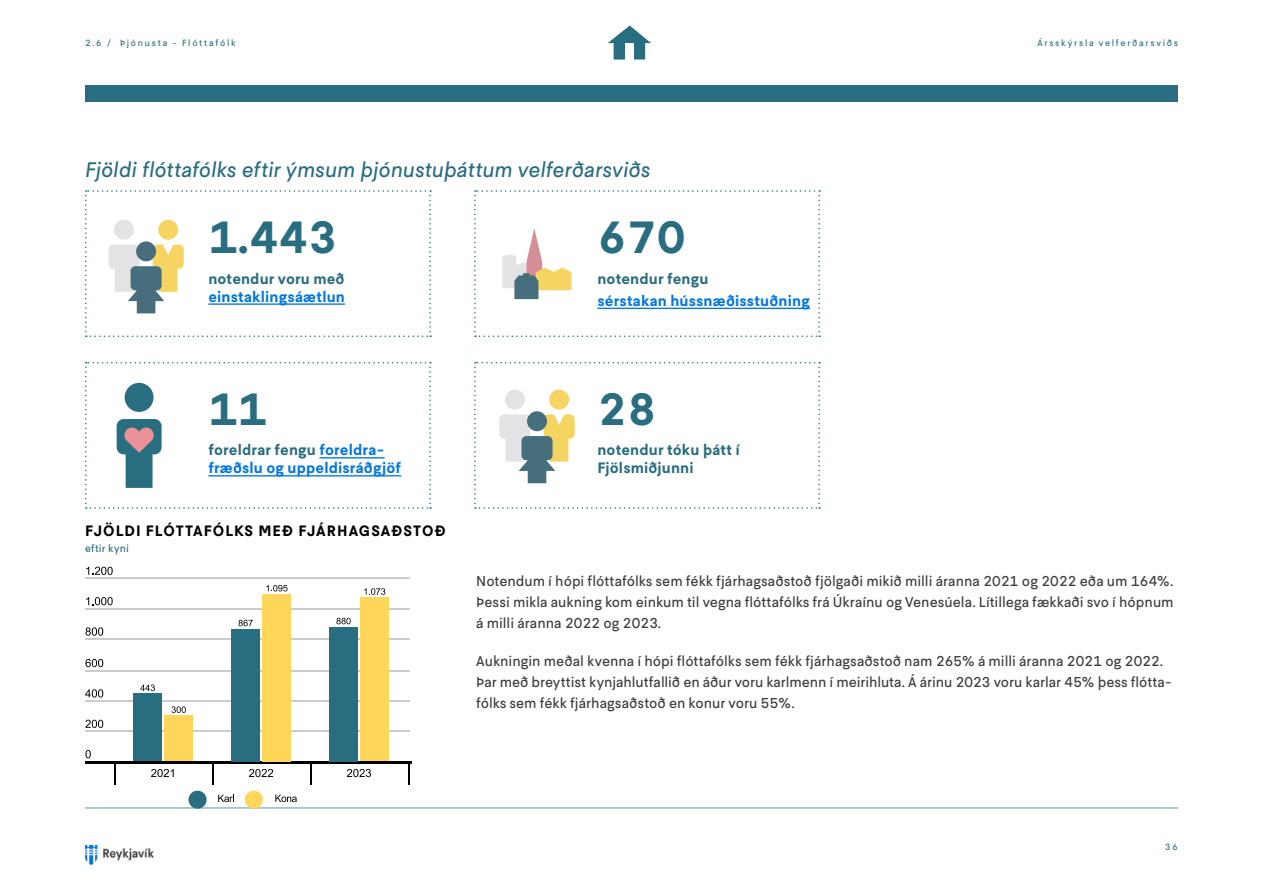
<style>
.page{position:relative;width:1263px;height:893px;background:#fff}
.page>*{position:absolute;margin:0;border:0;box-sizing:border-box;transform-origin:0 0}
.t1{font:700 45px "Esja";color:#296d80}
.t2{font:italic 21px "Esja";letter-spacing:-.005em;color:#296d80}
.t3{font:700 15px/18px "Esja";letter-spacing:.015em;color:#0376e1}
.t4{font:700 15px/18px "Esja";letter-spacing:.01em;color:#296d80}
.t5{font:700 15px "Esja";letter-spacing:.07em;color:#000}
.t6{font:14.25px/21px "Esja";color:#3c3c3b;text-align:justify}
.t7{font:10.5px "Esja";letter-spacing:.025em;color:#296d80}
.t8{font:9px "Esja";letter-spacing:.195em;color:#296d80}
.s1{color:#296d80}
</style>
<div class="page">
<img style="left:85px;top:845px;width:68px;height:19px">
<div style="left:85px;top:85px;width:1093px;height:17px;background:#296d80"></div>
<hr style="left:85px;top:807px;width:1093px;height:2px;background:#296d80">
<svg style="left:608px;top:26px;width:43px;height:34px"></svg>
<div style="left:625px;top:43px;width:9px;height:17px;background:#fff"></div>
<svg style="left:85px;top:362px;width:346px;height:147px"></svg>
<svg style="left:85px;top:190px;width:346px;height:147px"></svg>
<svg style="left:474px;top:362px;width:346px;height:147px"></svg>
<svg style="left:474px;top:190px;width:346px;height:147px"></svg>
<svg style="left:86px;top:567px;width:27px;height:8px"></svg>
<svg style="left:86px;top:597px;width:27px;height:8px"></svg>
<svg style="left:85px;top:627px;width:18px;height:9px"></svg>
<svg style="left:85px;top:659px;width:18px;height:8px"></svg>
<svg style="left:85px;top:689px;width:18px;height:8px"></svg>
<svg style="left:85px;top:720px;width:18px;height:8px"></svg>
<svg style="left:86px;top:750px;width:5px;height:8px"></svg>
<hr style="left:85px;top:578px;width:324px;height:1px;background:#ccc">
<hr style="left:85px;top:608px;width:324px;height:1px;background:#ccc">
<hr style="left:85px;top:639px;width:324px;height:1px;background:#ccc">
<hr style="left:85px;top:670px;width:324px;height:1px;background:#ccc">
<hr style="left:85px;top:700px;width:324px;height:2px;background:#ccc">
<hr style="left:85px;top:731px;width:324px;height:1px;background:#ccc">
<svg style="left:151px;top:769px;width:23px;height:8px"></svg>
<svg style="left:249px;top:769px;width:24px;height:8px"></svg>
<svg style="left:347px;top:769px;width:24px;height:8px"></svg>
<hr style="left:85px;top:761px;width:326px;height:2px;background:#000">
<svg style="left:114px;top:763px;width:1px;height:22px"></svg>
<svg style="left:212px;top:763px;width:1px;height:22px"></svg>
<svg style="left:310px;top:763px;width:1px;height:22px"></svg>
<svg style="left:408px;top:763px;width:1px;height:22px"></svg>
<div style="left:133px;top:694px;width:29px;height:67px;background:#296e80"></div>
<div style="left:164px;top:715px;width:29px;height:46px;background:#ffd659"></div>
<div style="left:231px;top:629px;width:29px;height:132px;background:#296e80"></div>
<div style="left:262px;top:594px;width:29px;height:167px;background:#ffd659"></div>
<div style="left:329px;top:627px;width:29px;height:134px;background:#296e80"></div>
<div style="left:360px;top:597px;width:29px;height:164px;background:#ffd659"></div>
<svg style="left:140px;top:684px;width:15px;height:7px"></svg>
<svg style="left:172px;top:706px;width:14px;height:7px"></svg>
<svg style="left:238px;top:620px;width:15px;height:6px"></svg>
<svg style="left:266px;top:585px;width:21px;height:6px"></svg>
<svg style="left:336px;top:618px;width:15px;height:6px"></svg>
<svg style="left:364px;top:588px;width:21px;height:7px"></svg>
<svg style="left:189px;top:791px;width:18px;height:18px"></svg>
<svg style="left:218px;top:795px;width:16px;height:7px"></svg>
<svg style="left:245px;top:791px;width:18px;height:18px"></svg>
<svg style="left:275px;top:795px;width:22px;height:7px"></svg>
<p class="t8" style="left:85px;top:37px;width:152px">2.6 / Þjónusta - Flóttafólk</p>
<h2 class="t2" style="left:85px;top:157px;width:567px">Fjöldi flóttafólks eftir ýmsum þjónustuþáttum velferðarsviðs</h2>
<h1 class="t1" style="left:208px;top:210px;width:131px">1.443</h1>
<p class="t4" style="left:208px;top:269px;width:138px">notendur voru með</p>
<p class="t3" style="left:208px;top:287px;width:138px">einstaklingsáætlun</p>
<h1 class="t1" style="left:208px;top:382px;width:61px">11</h1>
<p class="t3" style="left:208px;top:441px;width:194px"><span class="s1">foreldrar fengu</span> foreldra&shy;fræðslu og uppeldisráðgjöf</p>
<p class="t5" style="left:85px;top:522px;width:362px">FJÖLDI FLÓTTAFÓLKS MEÐ FJÁRHAGSAÐSTOÐ</p>
<p class="t7" style="left:85px;top:542px;width:45px">eftir kyni</p>
<h1 class="t1" style="left:597px;top:210px;width:90px">670</h1>
<p class="t4" style="left:597px;top:269px;width:112px">notendur fengu</p>
<p class="t3" style="left:597px;top:292px;width:214px">sérstakan hússnæðisstuðning</p>
<h1 class="t1" style="left:597px;top:382px;width:61px">28</h1>
<p class="t4" style="left:597px;top:441px;width:144px">notendur tóku þátt í<br>Fjölsmiðjunni</p>
<p class="t8" style="left:1037px;top:37px;width:142px">Ársskýrsla velferðarsviðs</p>
<p class="t6" style="left:476px;top:571px;width:699px">Notendum í hópi flóttafólks sem fékk fjárhagsaðstoð fjölgaði mikið milli áranna 2021 og 2022 eða um 164%.<br>Þessi mikla aukning kom einkum til vegna flóttafólks frá Úkraínu og Venesúela. Lítillega fækkaði svo í hópnum á milli áranna 2022 og 2023.</p>
<p class="t6" style="left:476px;top:651px;width:697px;text-align:left">Aukningin meðal kvenna í hópi flóttafólks sem fékk fjárhagsaðstoð nam 265% á milli áranna 2021 og 2022.<br>Þar með breyttist kynjahlutfallið en áður voru karlmenn í meirihluta. Á árinu 2023 voru karlar 45% þess flótta&shy;fólks sem fékk fjárhagsaðstoð en konur voru 55%.</p>
<p class="t8" style="left:1165px;top:841px;width:15px">36</p>
</div>
